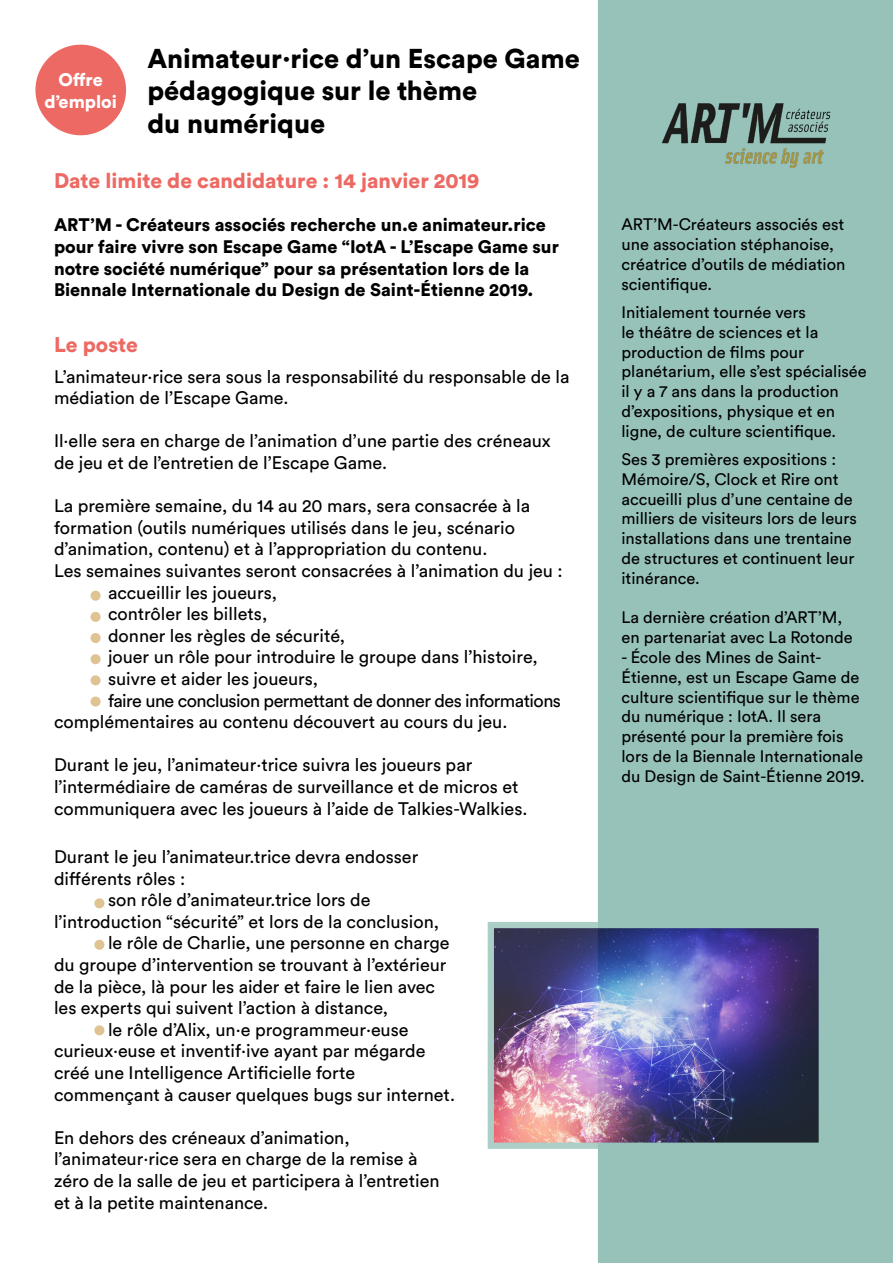
<style>
.page{position:relative;width:893px;height:1263px;background:#fff}
.page>*{position:absolute;margin:0;border:0;box-sizing:border-box;transform-origin:0 0}
.t1{font:900 27px/32.4px "Circular Pro";color:#000}
.t2{font:900 21px "Circular Pro";color:#ed6963}
.t3{font:18px/21.6px "Circular Pro";color:#000}
.t4{font:900 18px/21.6px "Circular Pro";color:#000}
.t5{font:18px "Circular Pro";letter-spacing:-.03em;color:#000}
.t6{font:900 18px/21.6px "Circular Pro";color:#fff;text-align:center}
.t7{font:16.5px/19.8px "Circular Pro";color:#000}
</style>
<div class="page">
<div style="left:598px;top:0;width:295px;height:1263px;background:#97c2ba"></div>
<img style="left:658px;top:100px;width:176px;height:71px">
<div style="left:35px;top:45px;width:91px;height:90px;background:#ed6963;border-radius:50%"></div>
<div style="left:91px;top:591px;width:10px;height:10px;background:#dfc392;border-radius:50%"></div>
<div style="left:91px;top:612px;width:10px;height:10px;background:#dfc392;border-radius:50%"></div>
<div style="left:91px;top:633px;width:10px;height:10px;background:#dfc392;border-radius:50%"></div>
<div style="left:91px;top:654px;width:10px;height:10px;background:#dfc392;border-radius:50%"></div>
<div style="left:91px;top:675px;width:10px;height:10px;background:#dfc392;border-radius:50%"></div>
<div style="left:91px;top:696px;width:10px;height:11px;background:#dfc392;border-radius:50%"></div>
<img style="left:495px;top:929px;width:323px;height:213px">
<div style="left:488px;top:922px;width:337px;height:227px;border:6px solid #97c2ba"></div>
<div style="left:94px;top:898px;width:10px;height:10px;background:#dfc392;border-radius:50%"></div>
<div style="left:94px;top:940px;width:10px;height:10px;background:#dfc392;border-radius:50%"></div>
<div style="left:94px;top:1025px;width:10px;height:10px;background:#dfc392;border-radius:50%"></div>
<p class="t6" style="left:44px;top:69px;width:74px">Offre d’emploi</p>
<h1 class="t1" style="left:147px;top:41px;width:434px">Animateur·rice d’un Escape Game pédagogique sur le thème<br>du numérique</h1>
<p class="t2" style="left:54px;top:166px;width:427px">Date limite de candidature : 14 janvier 2019</p>
<p class="t4" style="left:54px;top:214px;width:506px">ART’M - Créateurs associés recherche un.e animateur.rice pour faire vivre son Escape Game “IotA - L’Escape Game sur notre société numérique” pour sa présentation lors de la Biennale Internationale du Design de Saint-Étienne 2019.</p>
<p class="t7" style="left:621px;top:214px;width:225px">ART’M-Créateurs associés est une association stéphanoise, créatrice d’outils de médiation scientifique.</p>
<p class="t7" style="left:621px;top:301px;width:247px">Initialement tournée vers<br>le théâtre de sciences et la production de films pour planétarium, elle s’est spécialisée il y a 7 ans dans la production d’expositions, physique et en ligne, de culture scientifique.</p>
<p class="t7" style="left:621px;top:449px;width:237px">Ses 3 premières expositions :<br>Mémoire/S, Clock et Rire ont accueilli plus d’une centaine de milliers de visiteurs lors de leurs installations dans une trentaine de structures et continuent leur itinérance.</p>
<p class="t7" style="left:621px;top:607px;width:233px">La dernière création d’ART’M, en partenariat avec La Rotonde</p>
<p class="t7" style="left:621px;top:647px;width:245px">- École des Mines de Saint-<br>Étienne, est un Escape Game de culture scientifique sur le thème du numérique : IotA. Il sera présenté pour la première fois lors de la Biennale Internationale du Design de Saint-Étienne 2019.</p>
<p class="t2" style="left:54px;top:330px;width:85px">Le poste</p>
<p class="t3" style="left:54px;top:365px;width:517px">L’animateur·rice sera sous la responsabilité du responsable de la médiation de l’Escape Game.</p>
<p class="t3" style="left:54px;top:429px;width:498px">Il·elle sera en charge de l’animation d’une partie des créneaux de jeu et de l’entretien de l’Escape Game.</p>
<p class="t3" style="left:54px;top:494px;width:478px">La première semaine, du 14 au 20 mars, sera consacrée à la</p>
<p class="t3" style="left:54px;top:516px;width:462px">formation (outils numériques utilisés dans le jeu, scénario</p>
<p class="t3" style="left:54px;top:537px;width:435px">d’animation, contenu) et à l’appropriation du contenu.</p>
<p class="t3" style="left:54px;top:559px;width:510px">Les semaines suivantes seront consacrées à l’animation du jeu :</p>
<p class="t3" style="left:108px;top:581px;width:171px">accueillir les joueurs,</p>
<p class="t3" style="left:108px;top:602px;width:161px">contrôler les billets,</p>
<p class="t3" style="left:108px;top:624px;width:239px">donner les règles de sécurité,</p>
<p class="t3" style="left:108px;top:645px;width:431px">jouer un rôle pour introduire le groupe dans l’histoire,</p>
<p class="t3" style="left:108px;top:667px;width:212px">suivre et aider les joueurs,</p>
<p class="t5" style="left:108px;top:688px;width:455px">faire une conclusion permettant de donner des informations</p>
<p class="t3" style="left:54px;top:710px;width:455px">complémentaires au contenu découvert au cours du jeu.</p>
<p class="t3" style="left:54px;top:753px;width:475px">Durant le jeu, l’animateur·trice suivra les joueurs par l’intermédiaire de caméras de surveillance et de micros et communiquera avec les joueurs à l’aide de Talkies-Walkies.</p>
<p class="t3" style="left:54px;top:845px;width:366px">Durant le jeu l’animateur.trice devra endosser</p>
<p class="t3" style="left:54px;top:867px;width:133px">différents rôles :</p>
<p class="t3" style="left:108px;top:888px;width:264px">son rôle d’animateur.trice lors de</p>
<p class="t3" style="left:54px;top:910px;width:387px">l’introduction “sécurité” et lors de la conclusion,</p>
<p class="t3" style="left:108px;top:931px;width:343px">le rôle de Charlie, une personne en charge</p>
<p class="t3" style="left:54px;top:953px;width:394px">du groupe d’intervention se trouvant à l’extérieur</p>
<p class="t3" style="left:54px;top:975px;width:383px">de la pièce, là pour les aider et faire le lien avec</p>
<p class="t3" style="left:54px;top:996px;width:336px">les experts qui suivent l’action à distance,</p>
<p class="t3" style="left:108px;top:1018px;width:302px">le rôle d’Alix, un·e programmeur·euse</p>
<p class="t3" style="left:54px;top:1039px;width:373px">curieux·euse et inventif·ive ayant par mégarde</p>
<p class="t3" style="left:54px;top:1061px;width:303px">créé une Intelligence Artificielle forte</p>
<p class="t3" style="left:54px;top:1083px;width:403px">commençant à causer quelques bugs sur internet.</p>
<p class="t3" style="left:54px;top:1126px;width:387px">En dehors des créneaux d’animation, l’animateur·rice sera en charge de la remise à zéro de la salle de jeu et participera à l’entretien et à la petite maintenance.</p>
</div>
